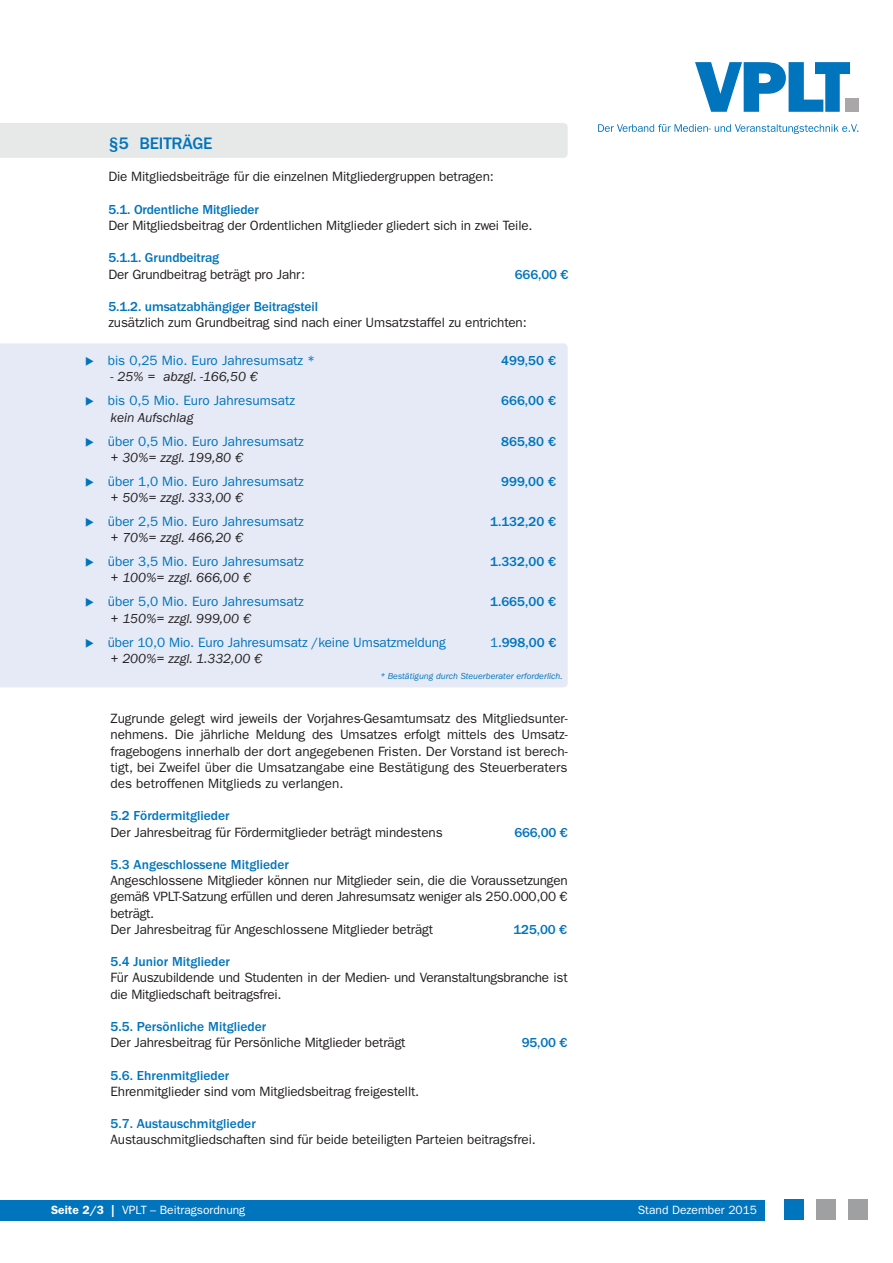
<style>
.page{position:relative;width:893px;height:1263px;background:#fff}
.page>*{position:absolute;margin:0;border:0;box-sizing:border-box;transform-origin:0 0}
.t1{font:500 17.25px "ITC Franklin Gothic Std";letter-spacing:-.01em;color:#0074bc}
.t2{font:13.5px/16.2px "ITC Franklin Gothic Std";letter-spacing:-.01em;color:#231f20}
.t3{font:500 13.5px "ITC Franklin Gothic Std";color:#0074bc}
.t4{font:13.5px "ITC Franklin Gothic Std";color:#0074bc}
.t5{font:italic 13.5px "ITC Franklin Gothic Std";color:#231f20}
.t6{font:12px "ITC Franklin Gothic Std";color:#fff}
.t7{font:italic 9px "ITC Franklin Gothic Std";color:#0074bc}
.s1{font-weight:400}
.s2{font-weight:600}
</style>
<div class="page">
<div style="left:0;top:123px;width:568px;height:35px;background:#e7e8e8"></div>
<div style="left:0;top:343px;width:568px;height:344px;background:#e5eaf6"></div>
<div style="left:0;top:1200px;width:765px;height:20px;background:#0074bc"></div>
<div style="left:784px;top:1200px;width:19px;height:20px;background:#0074bc"></div>
<div style="left:816px;top:1200px;width:19px;height:20px;background:#9ea0a2"></div>
<div style="left:848px;top:1200px;width:19px;height:20px;background:#9ea0a2"></div>
<svg style="left:695px;top:62px;width:155px;height:50px"></svg>
<div style="left:845px;top:98px;width:13px;height:14px;background:#a9a7a7"></div>
<svg style="left:598px;top:124px;width:260px;height:10px"></svg>
<p class="t1" style="left:108px;top:134px;width:106px">§5 BEITRÄGE</p>
<p class="t2" style="left:108px;top:169px;width:387px">Die Mitgliedsbeiträge für die einzelnen Mitgliedergruppen betragen:</p>
<p class="t3" style="left:108px;top:202px;width:152px">5.1. Ordentliche Mitglieder</p>
<p class="t2" style="left:108px;top:217px;width:426px">Der Mitgliedsbeitrag der Ordentlichen Mitglieder gliedert sich in zwei Teile.</p>
<p class="t3" style="left:108px;top:250px;width:112px">5.1.1. Grundbeitrag</p>
<p class="t2" style="left:108px;top:266px;width:198px">Der Grundbeitrag beträgt pro Jahr:</p>
<p class="t3" style="left:515px;top:267px;width:55px">666,00 €</p>
<p class="t3" style="left:108px;top:299px;width:211px">5.1.2. umsatzabhängiger Beitragsteil</p>
<p class="t2" style="left:108px;top:315px;width:420px">zusätzlich zum Grundbeitrag sind nach einer Umsatzstaffel zu entrichten:</p>
<p class="t4" style="left:85px;top:353px;width:232px">◆ bis 0,25 Mio. Euro Jahresumsatz *</p>
<p class="t3" style="left:501px;top:353px;width:56px">499,50 €</p>
<p class="t5" style="left:111px;top:369px;width:149px">- 25% = abzgl. -166,50 €</p>
<p class="t4" style="left:85px;top:393px;width:212px">◆ bis 0,5 Mio. Euro Jahresumsatz</p>
<p class="t3" style="left:501px;top:393px;width:56px">666,00 €</p>
<p class="t5" style="left:111px;top:410px;width:85px">kein Aufschlag</p>
<p class="t4" style="left:85px;top:433px;width:220px">◆ über 0,5 Mio. Euro Jahresumsatz</p>
<p class="t3" style="left:501px;top:433px;width:56px">865,80 €</p>
<p class="t5" style="left:111px;top:450px;width:134px">+ 30%= zzgl. 199,80 €</p>
<p class="t4" style="left:85px;top:473px;width:220px">◆ über 1,0 Mio. Euro Jahresumsatz</p>
<p class="t3" style="left:501px;top:474px;width:56px">999,00 €</p>
<p class="t5" style="left:111px;top:490px;width:134px">+ 50%= zzgl. 333,00 €</p>
<p class="t4" style="left:85px;top:514px;width:220px">◆ über 2,5 Mio. Euro Jahresumsatz</p>
<p class="t3" style="left:490px;top:514px;width:68px">1.132,20 €</p>
<p class="t5" style="left:111px;top:530px;width:134px">+ 70%= zzgl. 466,20 €</p>
<p class="t4" style="left:85px;top:554px;width:220px">◆ über 3,5 Mio. Euro Jahresumsatz</p>
<p class="t3" style="left:490px;top:554px;width:68px">1.332,00 €</p>
<p class="t5" style="left:111px;top:570px;width:142px">+ 100%= zzgl. 666,00 €</p>
<p class="t4" style="left:85px;top:594px;width:220px">◆ über 5,0 Mio. Euro Jahresumsatz</p>
<p class="t3" style="left:490px;top:594px;width:68px">1.665,00 €</p>
<p class="t5" style="left:111px;top:611px;width:142px">+ 150%= zzgl. 999,00 €</p>
<p class="t4" style="left:85px;top:634px;width:362px">◆ über 10,0 Mio. Euro Jahresumsatz /keine Umsatzmeldung</p>
<p class="t3" style="left:490px;top:634px;width:68px"><span class="s1">1</span>.998,00 €</p>
<p class="t5" style="left:111px;top:651px;width:153px">+ 200%= zzgl. 1.332,00 €</p>
<p class="t7" style="left:380px;top:671px;width:184px">* Bestätigung durch Steuerberater erforderlich.</p>
<p class="t2" style="left:111px;top:711px;width:459px;text-align:justify">Zugrunde gelegt wird jeweils der Vorjahres-Gesamtumsatz des Mitgliedsunter&shy;nehmens. Die jährliche Meldung des Umsatzes erfolgt mittels des Umsatz&shy;fragebogens innerhalb der dort angegebenen Fristen. Der Vorstand ist berech&shy;tigt, bei Zweifel über die Umsatzangabe eine Bestätigung des Steuerberaters des betroffenen Mitglieds zu verlangen.</p>
<p class="t3" style="left:111px;top:808px;width:121px">5.2 Fördermitglieder</p>
<p class="t2" style="left:111px;top:824px;width:334px">Der Jahresbeitrag für Fördermitglieder beträgt mindestens</p>
<p class="t3" style="left:514px;top:825px;width:55px">666,00 €</p>
<p class="t3" style="left:111px;top:857px;width:180px">5.3 Angeschlossene Mitglieder</p>
<p class="t2" style="left:111px;top:873px;width:459px">Angeschlossene Mitglieder können nur Mitglieder sein, die die Voraussetzungen gemäß VPLT-Satzung erfüllen und deren Jahresumsatz weniger als 250.000,00 € beträgt.<br>Der Jahresbeitrag für Angeschlossene Mitglieder beträgt</p>
<p class="t3" style="left:513px;top:922px;width:55px">125,00 €</p>
<p class="t3" style="left:111px;top:954px;width:121px">5.4 Junior Mitglieder</p>
<p class="t2" style="left:111px;top:970px;width:459px">Für Auszubildende und Studenten in der Medien- und Veranstaltungsbranche ist die Mitgliedschaft beitragsfrei.</p>
<p class="t3" style="left:111px;top:1019px;width:157px">5.5. Persönliche Mitglieder</p>
<p class="t2" style="left:111px;top:1035px;width:297px">Der Jahresbeitrag für Persönliche Mitglieder beträgt</p>
<p class="t3" style="left:522px;top:1035px;width:47px">95,00 €</p>
<p class="t3" style="left:111px;top:1068px;width:120px">5.6. Ehrenmitglieder</p>
<p class="t2" style="left:111px;top:1083px;width:310px">Ehrenmitglieder sind vom Mitgliedsbeitrag freigestellt.</p>
<p class="t3" style="left:111px;top:1116px;width:147px">5.7. Austauschmitglieder</p>
<p class="t2" style="left:111px;top:1132px;width:427px">Austauschmitgliedschaften sind für beide beteiligten Parteien beitragsfrei.</p>
<p class="t6" style="left:51px;top:1203px;width:196px"><span class="s2">Seite 2/3 |</span> VPLT – Beitragsordnung</p>
<p class="t6" style="left:638px;top:1203px;width:121px">Stand Dezember 2015</p>
</div>
